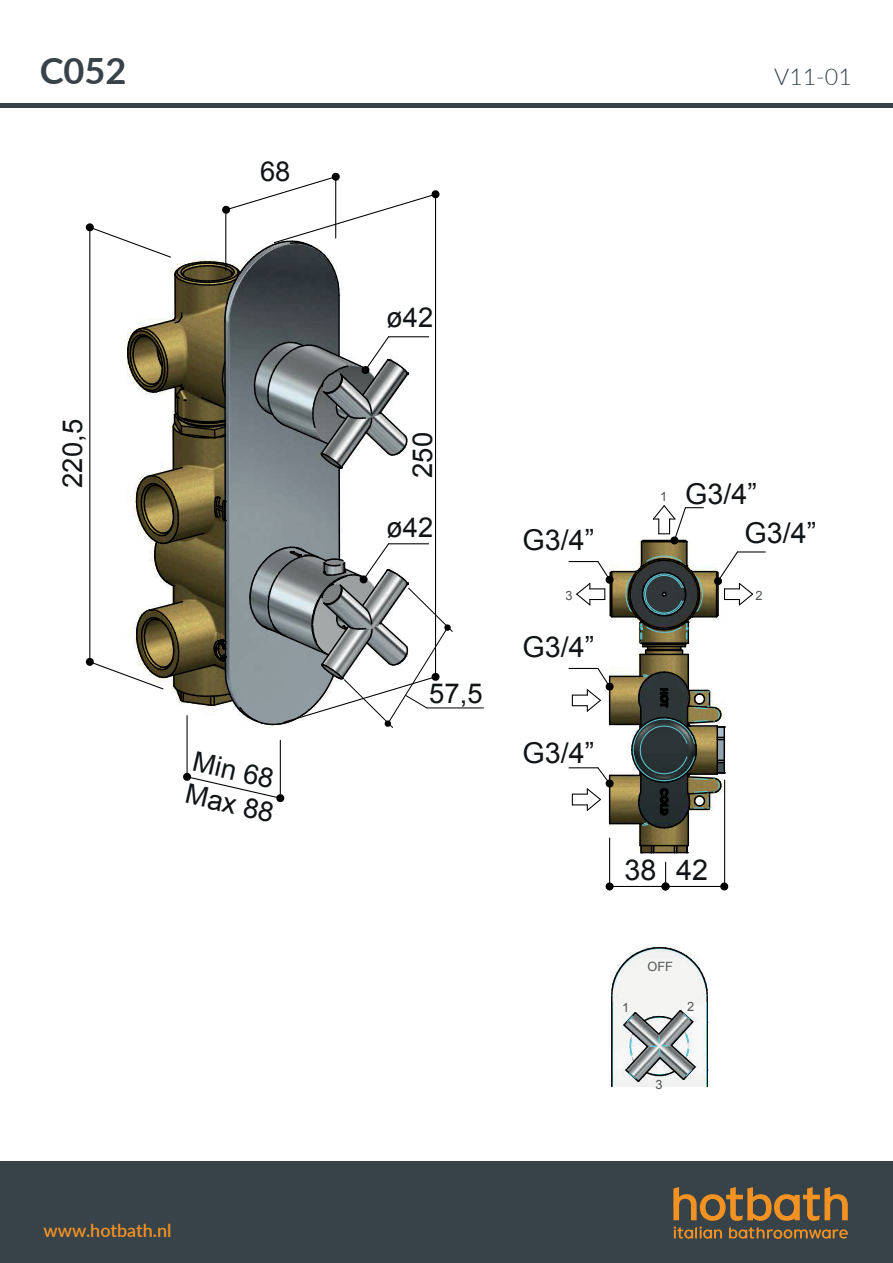
<style>
.page{position:relative;width:893px;height:1263px;background:#fff}
.page>*{position:absolute;margin:0;border:0;box-sizing:border-box;transform-origin:0 0}
.t1{font:700 36.15px "Lato";color:#374249}
.t2{font:28.65px "Arial";color:#111416}
.t3{font:27.45px/32.8px "Arial";color:#111416}
.t4{font:300 23.25px "Lato";color:#374249}
.t5{font:600 18px "Lato";color:#f39223}
.t6{font:12.75px "Arial";color:#505354}
</style>
<div class="page">
<div style="left:0;top:1161px;width:893px;height:102px;background:#374249"></div>
<div style="left:0;top:103px;width:893px;height:5px;background:#374249"></div>
<svg style="left:673px;top:1187px;width:175px;height:52px"></svg>
<div style="left:612px;top:996px;width:94px;height:90px;background:#f4f4f3"></div>
<svg style="left:622px;top:1009px;width:75px;height:74px"></svg>
<hr style="left:706px;top:995px;width:2px;height:91px;background:#000001">
<hr style="left:612px;top:1002px;width:1px;height:84px;background:#5ec8d7">
<hr style="left:706px;top:1002px;width:1px;height:84px;background:#5ec8d7">
<hr style="left:611px;top:995px;width:1px;height:91px;background:#000001">
<svg style="left:611px;top:947px;width:97px;height:49px"></svg>
<img style="left:610px;top:654px;width:80px;height:199px">
<hr style="left:640px;top:654px;width:48px;height:1px;background:#000001">
<hr style="left:609px;top:676px;width:1px;height:48px;background:#000001">
<hr style="left:609px;top:775px;width:1px;height:49px;background:#000001">
<hr style="left:688px;top:654px;width:1px;height:35px;background:#000001">
<hr style="left:639px;top:654px;width:2px;height:22px;background:#000001">
<hr style="left:610px;top:724px;width:31px;height:1px;background:#000001">
<hr style="left:610px;top:676px;width:32px;height:1px;background:#000001">
<hr style="left:688px;top:811px;width:1px;height:34px;background:#000001">
<hr style="left:639px;top:824px;width:2px;height:21px;background:#000001">
<hr style="left:610px;top:823px;width:32px;height:1px;background:#000001">
<hr style="left:610px;top:775px;width:31px;height:1px;background:#000001">
<svg style="left:640px;top:845px;width:48px;height:8px"></svg>
<img style="left:631px;top:671px;width:94px;height:158px">
<hr style="left:609px;top:838px;width:1px;height:48px;background:#000001">
<hr style="left:724px;top:780px;width:1px;height:107px;background:#000001">
<hr style="left:610px;top:886px;width:56px;height:1px;background:#000001">
<div style="left:606px;top:882px;width:8px;height:8px;background:#000001;border-radius:50%"></div>
<svg style="left:665px;top:862px;width:1px;height:20px"></svg>
<svg style="left:569px;top:667px;width:45px;height:46px"></svg>
<svg style="left:569px;top:766px;width:45px;height:46px"></svg>
<svg style="left:569px;top:505px;width:196px;height:149px"></svg>
<hr style="left:665px;top:886px;width:59px;height:1px;background:#000001">
<div style="left:661px;top:882px;width:8px;height:8px;background:#000001;border-radius:50%"></div>
<div style="left:720px;top:882px;width:8px;height:8px;background:#000001;border-radius:50%"></div>
<svg style="left:183px;top:772px;width:102px;height:30px"></svg>
<hr style="left:280px;top:740px;width:1px;height:58px;background:#000001">
<hr style="left:187px;top:715px;width:1px;height:62px;background:#000001">
<hr style="left:427px;top:707px;width:56px;height:1px;background:#000001">
<svg style="left:88px;top:172px;width:365px;height:557px"></svg>
<h1 class="t1" style="left:40px;top:44px;width:88px">C052</h1>
<p class="t4" style="left:774px;top:60px;width:79px">V11-01</p>
<p class="t3" style="left:56px;top:488px;width:70px;rotate:-90deg">220,5</p>
<p class="t3" style="left:260px;top:155px;width:32px">68</p>
<p class="t3" style="left:197px;top:745px;width:91px;rotate:13deg">Min 68<br>Max 88</p>
<p class="t5" style="left:44px;top:1217px;width:129px">www.hotbath.nl</p>
<p class="t3" style="left:386px;top:301px;width:49px">ø42</p>
<p class="t3" style="left:406px;top:478px;width:47px;rotate:-90deg">250</p>
<p class="t3" style="left:386px;top:511px;width:49px">ø42</p>
<p class="t3" style="left:429px;top:677px;width:55px">57,5</p>
<p class="t2" style="left:523px;top:521px;width:73px">G3/4”</p>
<p class="t6" style="left:660px;top:488px;width:9px">1</p>
<p class="t2" style="left:685px;top:476px;width:73px">G3/4”</p>
<p class="t2" style="left:745px;top:514px;width:73px">G3/4”</p>
<p class="t6" style="left:566px;top:587px;width:9px">3</p>
<p class="t6" style="left:756px;top:587px;width:9px">2</p>
<p class="t2" style="left:523px;top:628px;width:73px">G3/4”</p>
<p class="t2" style="left:523px;top:734px;width:73px">G3/4”</p>
<p class="t2" style="left:625px;top:851px;width:85px">38 42</p>
<p class="t6" style="left:622px;top:999px;width:9px">1</p>
<p class="t6" style="left:648px;top:958px;width:27px">OFF</p>
<p class="t6" style="left:687px;top:998px;width:9px">2</p>
<p class="t6" style="left:656px;top:1076px;width:9px">3</p>
</div>
